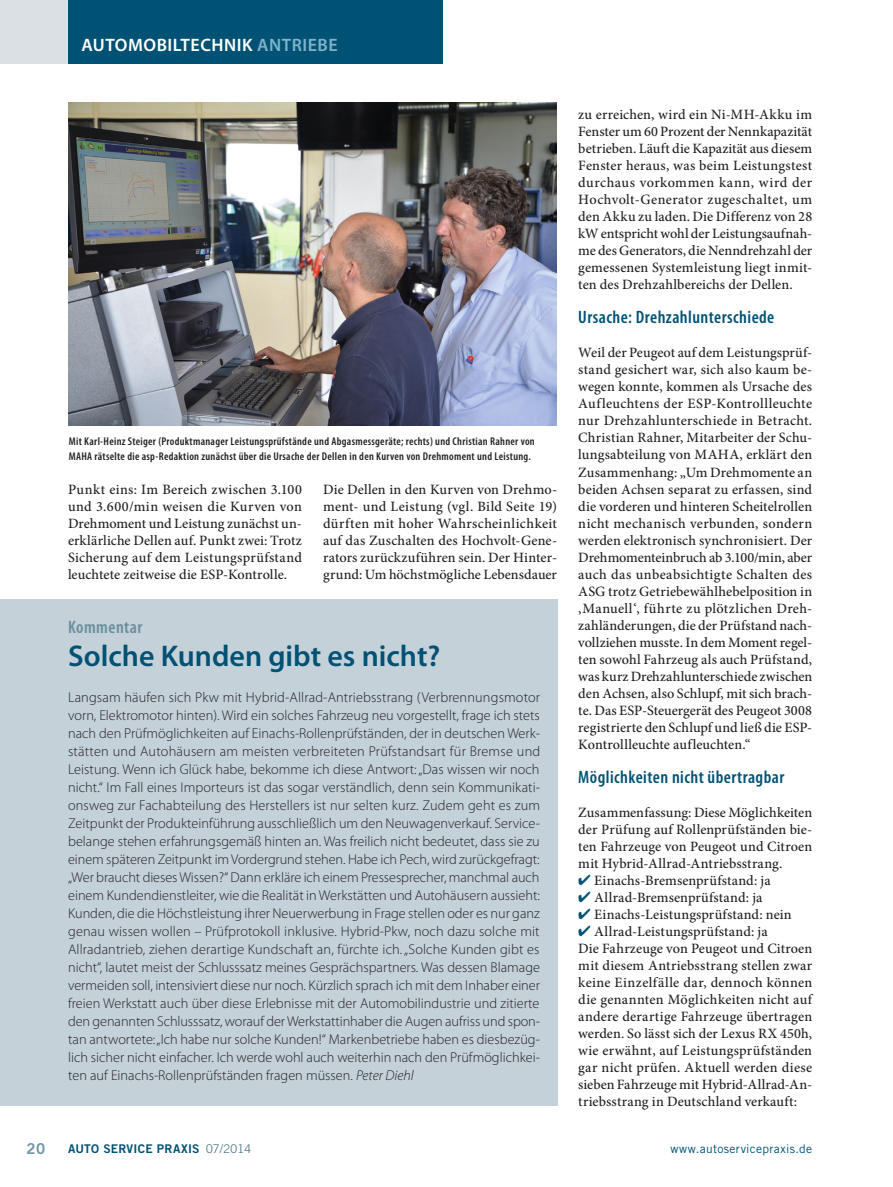
<style>
.page{position:relative;width:893px;height:1187px;background:#fff}
.page>*{position:absolute;margin:0;border:0;box-sizing:border-box;transform-origin:0 0}
.Titel{font:600 30px "Myriad Pro";color:#005274}
.Zwischenüberschrift{font:600 condensed 18px "Myriad Pro";letter-spacing:.025em;color:#005274}
.Rubrik{font:600 18px "Myriad Pro";letter-spacing:.03em;color:#fff}
.Dachzeile{font:600 condensed 18px "Myriad Pro";letter-spacing:.025em;color:#6a8d9c}
.t1{font:15px "Trade Gothic LT Std Bd 2";color:#7195a6}
.Grundtext{font:500 14.25px/17px "Minion Pro";letter-spacing:.005em;color:#231f20;text-align:justify}
.Grundtext_1{font:300 14.25px/18px "Myriad Pro";color:#231f20;text-align:justify}
.Grundtext_Einzug{font:500 14.25px/17px "Minion Pro";letter-spacing:.01em;color:#231f20;text-align:justify}
.Aufzählung_Zeichen{font:500 14.25px "Minion Pro";letter-spacing:.01em;color:#231f20}
.t2{font:12px "Trade Gothic LT Std Bd 2";letter-spacing:.02em;color:#005274}
.t3{font:12px "Trade Gothic LT Std";letter-spacing:.03em;color:#005274}
.Bildunterschrift{font:600 condensed 11.25px/15px "Myriad Pro";letter-spacing:.025em;color:#231f20}
.s1{color:#7fb2c9}
.s2{font-style:italic}
.s3{font-family:"Trade Gothic LT Std";font-weight:300;color:#456e80}
</style>
<div class="page">
<div style="left:0;top:599px;width:557px;height:507px;background:#c4d1d9"></div>
<img style="left:68px;top:102px;width:488px;height:323px">
<div style="left:0;top:0;width:68px;height:64px;background:#dae0e3"></div>
<div style="left:68px;top:0;width:374px;height:64px;background:#005274"></div>
<p class="Rubrik" style="left:81px;top:34px;width:258px">AUTOMOBILTECHNIK <span class="s1">ANTRIEBE</span></p>
<p class="Bildunterschrift" style="left:69px;top:433px;width:467px">Mit Karl-Heinz Steiger (Produktmanager Leistungsprüfstände und Abgasmessgeräte; rechts) und Christian Rahner von<br>MAHA rätselte die asp-Redaktion zunächst über die Ursache der Dellen in den Kurven von Drehmoment und Leistung.</p>
<p class="Grundtext_Einzug" style="left:68px;top:480px;width:235px">Punkt eins: Im Bereich zwischen 3.100 und 3.600/min weisen die Kurven von Drehmoment und Leistung zunächst un&shy;erklärliche Dellen auf. Punkt zwei: Trotz Sicherung auf dem Leistungsprüfstand leuchtete zeitweise die ESP-Kontrolle.</p>
<p class="Grundtext" style="left:323px;top:480px;width:235px">Die Dellen in den Kurven von Drehmo&shy;ment- und Leistung (vgl. Bild Seite 19) dürften mit hoher Wahrscheinlichkeit auf das Zuschalten des Hochvolt-Gene&shy;rators zurückzuführen sein. Der Hinter&shy;grund: Um höchstmögliche Lebensdauer</p>
<p class="Dachzeile" style="left:68px;top:617px;width:76px">Kommentar</p>
<p class="Titel" style="left:68px;top:636px;width:374px">Solche Kunden gibt es nicht?</p>
<p class="Grundtext_1" style="left:68px;top:687px;width:474px">Langsam häufen sich Pkw mit Hybrid-Allrad-Antriebsstrang (Verbrennungsmotor vorn, Elektromotor hinten). Wird ein solches Fahrzeug neu vorgestellt, frage ich stets nach den Prüfmöglichkeiten auf Einachs-Rollenprüfständen, der in deutschen Werk&shy;stätten und Autohäusern am meisten verbreiteten Prüfstandsart für Bremse und Leistung. Wenn ich Glück habe, bekomme ich diese Antwort: „Das wissen wir noch nicht.“ Im Fall eines Importeurs ist das sogar verständlich, denn sein Kommunikati&shy;onsweg zur Fachabteilung des Herstellers ist nur selten kurz. Zudem geht es zum Zeitpunkt der Produkteinführung ausschließlich um den Neuwagenverkauf. Service&shy;belange stehen erfahrungsgemäß hinten an. Was freilich nicht bedeutet, dass sie zu einem späteren Zeitpunkt im Vordergrund stehen. Habe ich Pech, wird zurückgefragt: „Wer braucht dieses Wissen?“ Dann erkläre ich einem Pressesprecher, manchmal auch einem Kundendienstleiter, wie die Realität in Werkstätten und Autohäusern aussieht:<br>Kunden, die die Höchstleistung ihrer Neuerwerbung in Frage stellen oder es nur ganz genau wissen wollen – Prüfprotokoll inklusive. Hybrid-Pkw, noch dazu solche mit Allradantrieb, ziehen derartige Kundschaft an, fürchte ich. „Solche Kunden gibt es nicht“, lautet meist der Schlusssatz meines Gesprächspartners. Was dessen Blamage vermeiden soll, intensiviert diese nur noch. Kürzlich sprach ich mit dem Inhaber einer freien Werkstatt auch über diese Erlebnisse mit der Automobilindustrie und zitierte den genannten Schlusssatz, worauf der Werkstattinhaber die Augen aufriss und spon&shy;tan antwortete: „Ich habe nur solche Kunden!“ Markenbetriebe haben es diesbezüg&shy;lich sicher nicht einfacher. Ich werde wohl auch weiterhin nach den Prüfmöglichkei&shy;ten auf Einachs-Rollenprüfständen fragen müssen. <span class="s2">Peter Diehl</span></p>
<p class="Grundtext" style="left:578px;top:106px;width:235px">zu erreichen, wird ein Ni-MH-Akku im Fenster um 60 Prozent der Nennkapazität betrieben. Läuft die Kapazität aus diesem Fenster heraus, was beim Leistungstest durchaus vorkommen kann, wird der Hochvolt-Generator zugeschaltet, um den Akku zu laden. Die Differenz von 28 kW entspricht wohl der Leistungsaufnah&shy;me des Generators, die Nenndrehzahl der gemessenen Systemleistung liegt inmit&shy;ten des Drehzahlbereichs der Dellen.</p>
<p class="Zwischenüberschrift" style="left:578px;top:307px;width:198px">Ursache: Drehzahlunterschiede</p>
<p class="Grundtext" style="left:578px;top:344px;width:235px">Weil der Peugeot auf dem Leistungsprüf&shy;stand gesichert war, sich also kaum be&shy;wegen konnte, kommen als Ursache des Aufleuchtens der ESP-Kontrollleuchte nur Drehzahlunterschiede in Betracht.<br>Christian Rahner, Mitarbeiter der Schu&shy;lungsabteilung von MAHA, erklärt den Zusammenhang: „Um Drehmomente an beiden Achsen separat zu erfassen, sind die vorderen und hinteren Scheitelrollen nicht mechanisch verbunden, sondern werden elektronisch synchronisiert. Der Drehmomenteinbruch ab 3.100/min, aber auch das unbeabsichtigte Schalten des ASG trotz Getriebewählhebelposition in ‚Manuell‘, führte zu plötzlichen Dreh&shy;zahländerungen, die der Prüfstand nach&shy;vollziehen musste. In dem Moment regel&shy;ten sowohl Fahrzeug als auch Prüfstand, was kurz Drehzahlunterschiede zwischen den Achsen, also Schlupf, mit sich brach&shy;te. Das ESP-Steuergerät des Peugeot 3008 registrierte den Schlupf und ließ die ESP-Kontrollleuchte aufleuchten.“</p>
<p class="Zwischenüberschrift" style="left:578px;top:767px;width:208px">Möglichkeiten nicht übertragbar</p>
<p class="Grundtext" style="left:578px;top:803px;width:235px">Zusammenfassung: Diese Möglichkeiten der Prüfung auf Rollenprüfständen bie&shy;ten Fahrzeuge von Peugeot und Citroen mit Hybrid-Allrad-Antriebsstrang.</p>
<p class="Aufzählung_Zeichen" style="left:594px;top:870px;width:178px">Einachs-Bremsenprüfstand: ja</p>
<p class="Aufzählung_Zeichen" style="left:594px;top:887px;width:170px">Allrad-Bremsenprüfstand: ja</p>
<p class="Aufzählung_Zeichen" style="left:594px;top:904px;width:199px">Einachs-Leistungsprüfstand: nein</p>
<p class="Aufzählung_Zeichen" style="left:594px;top:921px;width:175px">Allrad-Leistungsprüfstand: ja</p>
<p class="Grundtext" style="left:578px;top:939px;width:235px">Die Fahrzeuge von Peugeot und Citroen mit diesem Antriebsstrang stellen zwar keine Einzelfälle dar, dennoch können die genannten Möglichkeiten nicht auf andere derartige Fahrzeuge übertragen werden. So lässt sich der Lexus RX 450h, wie erwähnt, auf Leistungsprüfständen gar nicht prüfen. Aktuell werden diese sieben Fahrzeuge mit Hybrid-Allrad-An&shy;triebsstrang in Deutschland verkauft:</p>
<p class="t1" style="left:27px;top:1139px;width:20px">20</p>
<p class="t2" style="left:68px;top:1141px;width:185px">AUTO SERVICE PRAXIS <span class="s3">07/2014</span></p>
<p class="t3" style="left:670px;top:1141px;width:143px">www.autoservicepraxis.de</p>
</div>
